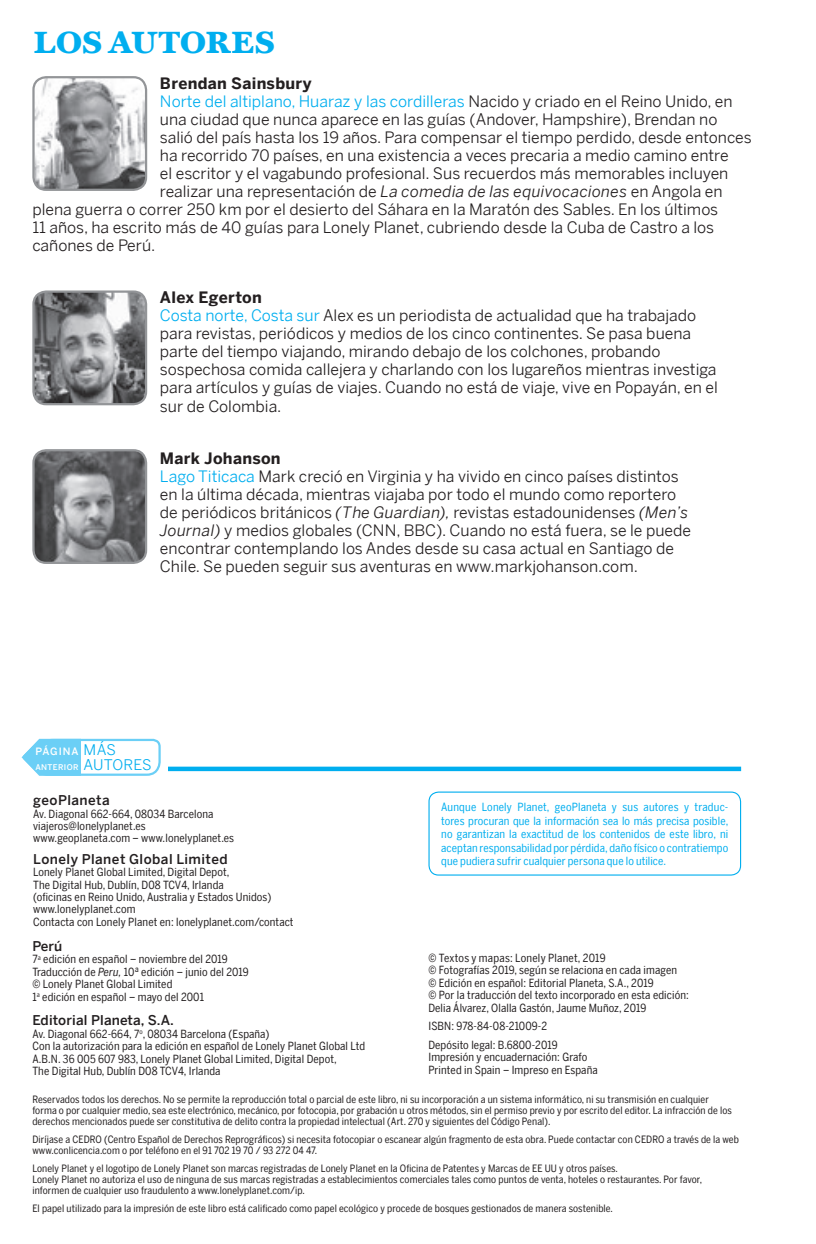
<style>
.page{position:relative;width:816px;height:1244px;background:#fff}
.page>*{position:absolute;margin:0;border:0;box-sizing:border-box;transform-origin:0 0}
.t1{font:700 31.5px "LP Miller Daily One";letter-spacing:.02em;color:#00aeef}
.Flush_Left_-_our_wri{font:15.75px/18px "LP Benton Sans";color:#231f20}
.Flush_Left_-_our_wri-2{font:15.75px "LP Benton Sans";color:#00aeef}
.Heading_6{font:700 15.75px "LP Benton Sans";letter-spacing:.015em;color:#231f20}
.t2{font:14.62px/14.6px "LP Benton Sans";letter-spacing:.005em;color:#00aeef}
.Credit{font:500 13.5px "LP Benton Sans";letter-spacing:.03em;color:#231f20}
.Credit-2{font:500 13.5px "LP Benton Sans";letter-spacing:.01em;color:#231f20}
.Credit-3{font:11.25px/12.4px "LP Benton Sans Cond";letter-spacing:.01em;color:#231f20}
.t3{font:11.25px/13.5px "LP Benton Sans Cond";letter-spacing:.01em;color:#00aeef;text-align:justify}
.Credit-4{font:10.12px/11.2px "LP Benton Sans Cond";letter-spacing:.01em;color:#231f20}
.t4{font:500 10.12px "LP Benton Sans";letter-spacing:.09em;color:#fff}
.t5{font:500 7.88px "LP Benton Sans";letter-spacing:.045em;color:#fff}
.s1{color:#231f20}
.s2{font-style:italic}
.s3{color:#00aeef}
</style>
<div class="page">
<img style="left:35px;top:77px;width:111px;height:111px">
<div style="left:32px;top:76px;width:115px;height:115px;border:2px solid #939598;border-radius:13px"></div>
<img style="left:35px;top:293px;width:111px;height:111px">
<div style="left:32px;top:290px;width:115px;height:115px;border:2px solid #939598;border-radius:13px"></div>
<img style="left:35px;top:450px;width:111px;height:111px">
<div style="left:32px;top:449px;width:115px;height:115px;border:2px solid #939598;border-radius:13px"></div>
<div style="left:32px;top:766px;width:709px;height:5px;background:#00aeef"></div>
<div style="left:7px;top:733px;width:160px;height:48px;background:#fff"></div>
<svg style="left:21px;top:738px;width:140px;height:38px"></svg>
<div style="left:428px;top:791px;width:313px;height:84px;border:1px solid #00aeef;border-radius:10px"></div>
<p class="t1" style="left:34px;top:19px;width:242px">LOS AUTORES</p>
<p class="Heading_6" style="left:160px;top:72px;width:153px">Brendan Sainsbury</p>
<p class="Flush_Left_-_our_wri-2" style="left:160px;top:91px;width:574px">Norte del altiplano, Huaraz y las cordilleras <span class="s1">Nacido y criado en el Reino Unido, en</span></p>
<p class="Flush_Left_-_our_wri" style="left:160px;top:110px;width:559px">una ciudad que nunca aparece en las guías (Andover, Hampshire), Brendan no</p>
<p class="Flush_Left_-_our_wri" style="left:160px;top:128px;width:593px">salió del país hasta los 19 años. Para compensar el tiempo perdido, desde entonces</p>
<p class="Flush_Left_-_our_wri" style="left:160px;top:146px;width:570px">ha recorrido 70 países, en una existencia a veces precaria a medio camino entre</p>
<p class="Flush_Left_-_our_wri" style="left:160px;top:164px;width:570px">el escritor y el vagabundo profesional. Sus recuerdos más memorables incluyen</p>
<p class="Flush_Left_-_our_wri" style="left:160px;top:182px;width:564px">realizar una representación de <span class="s2">La comedia de las equivocaciones</span> en Angola en</p>
<p class="Flush_Left_-_our_wri" style="left:32px;top:200px;width:687px">plena guerra o correr 250 km por el desierto del Sáhara en la Maratón des Sables. En los últimos</p>
<p class="Flush_Left_-_our_wri" style="left:32px;top:218px;width:683px">11 años, ha escrito más de 40 guías para Lonely Planet, cubriendo desde la Cuba de Castro a los</p>
<p class="Flush_Left_-_our_wri" style="left:32px;top:236px;width:125px">cañones de Perú.</p>
<p class="Heading_6" style="left:160px;top:286px;width:103px">Alex Egerton</p>
<p class="Flush_Left_-_our_wri" style="left:160px;top:307px;width:559px"><span class="s3">Costa norte, Costa sur</span> Alex es un periodista de actualidad que ha trabajado para revistas, periódicos y medios de los cinco continentes. Se pasa buena parte del tiempo viajando, mirando debajo de los colchones, probando sospechosa comida callejera y charlando con los lugareños mientras investiga para artículos y guías de viajes. Cuando no está de viaje, vive en Popayán, en el sur de Colombia.</p>
<p class="Heading_6" style="left:160px;top:447px;width:122px">Mark Johanson</p>
<p class="Flush_Left_-_our_wri" style="left:160px;top:467px;width:533px"><span class="s3">Lago Titicaca</span> Mark creció en Virginia y ha vivido en cinco países distintos en la última década, mientras viajaba por todo el mundo como reportero de periódicos británicos <span class="s2">(The Guardian),</span> revistas estadounidenses <span class="s2">(Men’s Journal)</span> y medios globales (CNN, BBC). Cuando no está fuera, se le puede encontrar contemplando los Andes desde su casa actual en Santiago de Chile. Se pueden seguir sus aventuras en www.markjohanson.com.</p>
<p class="t2" style="left:84px;top:742px;width:70px">MÁS<br>AUTORES</p>
<p class="t4" style="left:35px;top:744px;width:45px">PÁGINA</p>
<p class="t5" style="left:35px;top:761px;width:45px">ANTERIOR</p>
<p class="Credit" style="left:33px;top:791px;width:78px">geoPlaneta</p>
<p class="Credit-3" style="left:33px;top:807px;width:182px">Av. Diagonal 662-664, 08034 Barcelona</p>
<p class="Credit-3" style="left:33px;top:820px;width:114px">viajeros@lonelyplanet.es</p>
<p class="Credit-3" style="left:33px;top:832px;width:202px">www.geoplaneta.com – www.lonelyplanet.es</p>
<p class="Credit" style="left:33px;top:850px;width:196px">Lonely Planet Global Limited</p>
<p class="Credit-3" style="left:33px;top:866px;width:198px">Lonely Planet Global Limited, Digital Depot,<br>The Digital Hub, Dublín, D08 TCV4, Irlanda</p>
<p class="Credit-3" style="left:33px;top:890px;width:240px">(oficinas en Reino Unido, Australia y Estados Unidos)</p>
<p class="Credit-3" style="left:33px;top:903px;width:104px">www.lonelyplanet.com</p>
<p class="Credit-3" style="left:33px;top:915px;width:262px">Contacta con Lonely Planet en: lonelyplanet.com/contact</p>
<p class="Credit" style="left:32px;top:937px;width:32px">Perú</p>
<p class="Credit-3" style="left:32px;top:953px;width:197px">7<sup>a</sup> edición en español – noviembre del 2019</p>
<p class="Credit-3" style="left:32px;top:965px;width:218px">Traducción de <span class="s2">Peru,</span> 10ª edición – junio del 2019</p>
<p class="Credit-3" style="left:32px;top:978px;width:141px">© Lonely Planet Global Limited</p>
<p class="Credit-3" style="left:32px;top:990px;width:173px">1<sup>a</sup> edición en español – mayo del 2001</p>
<p class="Credit-2" style="left:32px;top:1011px;width:143px">Editorial Planeta, S.A.</p>
<p class="Credit-3" style="left:32px;top:1027px;width:239px">Av. Diagonal 662-664, 7<sup>o</sup>, 08034 Barcelona (España)</p>
<p class="Credit-3" style="left:32px;top:1039px;width:334px">Con la autorización para la edición en español de Lonely Planet Global Ltd</p>
<p class="Credit-3" style="left:32px;top:1052px;width:306px">A.B.N. 36 005 607 983, Lonely Planet Global Limited, Digital Depot,<br>The Digital Hub, Dublín D08 TCV4, Irlanda</p>
<p class="t3" style="left:441px;top:800px;width:289px">Aunque Lonely Planet, geoPlaneta y sus autores y traduc&shy;tores procuran que la información sea lo más precisa posible, no garantizan la exactitud de los contenidos de este libro, ni aceptan responsabilidad por pérdida, daño físico o contratiempo que pudiera sufrir cualquier persona que lo utilice.</p>
<p class="Credit-3" style="left:428px;top:951px;width:179px">© Textos y mapas: Lonely Planet, 2019</p>
<p class="Credit-3" style="left:428px;top:964px;width:250px">© Fotografías 2019, según se relaciona en cada imagen</p>
<p class="Credit-3" style="left:428px;top:976px;width:227px">© Edición en español: Editorial Planeta, S.A., 2019</p>
<p class="Credit-3" style="left:428px;top:989px;width:262px">© Por la traducción del texto incorporado en esta edición:<br>Delia Álvarez, Olalla Gastón, Jaume Muñoz, 2019</p>
<p class="Credit-3" style="left:428px;top:1020px;width:120px">ISBN: 978-84-08-21009-2</p>
<p class="Credit-3" style="left:428px;top:1038px;width:131px">Depósito legal: B.6800-2019</p>
<p class="Credit-3" style="left:428px;top:1051px;width:160px">Impresión y encuadernación: Grafo</p>
<p class="Credit-3" style="left:428px;top:1063px;width:171px">Printed in Spain – Impreso en España</p>
<p class="Credit-4" style="left:32px;top:1093px;width:701px">Reservados todos los derechos. No se permite la reproducción total o parcial de este libro, ni su incorporación a un sistema informático, ni su transmisión en cualquier forma o por cualquier medio, sea este electrónico, mecánico, por fotocopia, por grabación u otros métodos, sin el permiso previo y por escrito del editor. La infracción de los derechos mencionados puede ser constitutiva de delito contra la propiedad intelectual (Art. 270 y siguientes del Código Penal).</p>
<p class="Credit-4" style="left:32px;top:1133px;width:708px">Diríjase a CEDRO (Centro Español de Derechos Reprográficos) si necesita fotocopiar o escanear algún fragmento de esta obra. Puede contactar con CEDRO a través de la web www.conlicencia.com o por teléfono en el 91 702 19 70 / 93 272 04 47.</p>
<p class="Credit-4" style="left:32px;top:1162px;width:587px">Lonely Planet y el logotipo de Lonely Planet son marcas registradas de Lonely Planet en la Oficina de Patentes y Marcas de EE UU y otros países.</p>
<p class="Credit-4" style="left:32px;top:1173px;width:671px">Lonely Planet no autoriza el uso de ninguna de sus marcas registradas a establecimientos comerciales tales como puntos de venta, hoteles o restaurantes. Por favor, informen de cualquier uso fraudulento a www.lonelyplanet.com/ip.</p>
<p class="Credit-4" style="left:32px;top:1202px;width:582px">El papel utilizado para la impresión de este libro está calificado como papel ecológico y procede de bosques gestionados de manera sostenible.</p>
</div>
